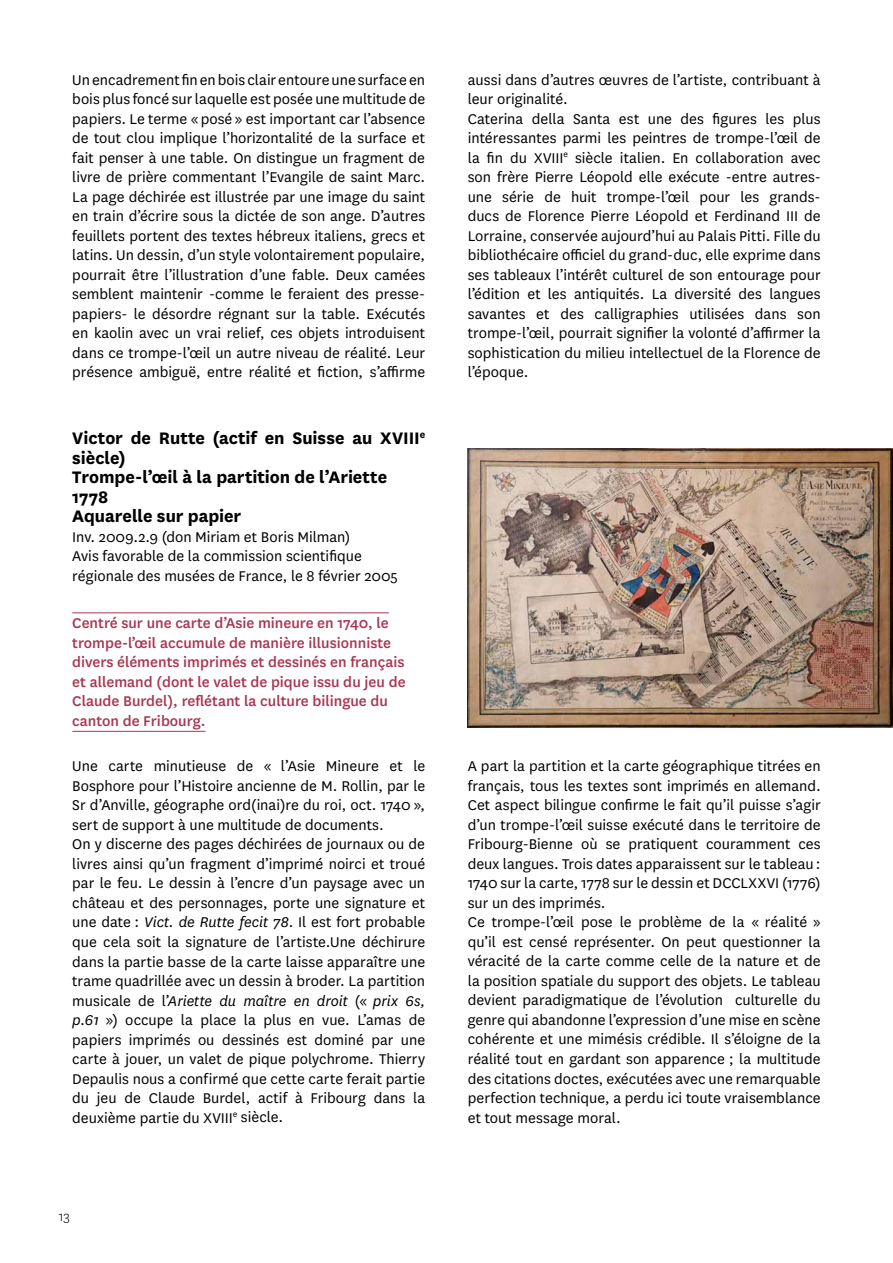
<style>
.page{position:relative;width:893px;height:1263px;background:#fff}
.page>*{position:absolute;margin:0;border:0;box-sizing:border-box;transform-origin:0 0}
.t1{font:700 19.5px/19.5px "National";letter-spacing:-.005em;color:#000}
.t2{font:16.5px/19.5px "National";color:#000}
.t3{font:500 16.5px/19.5px "National";color:#a93653}
.t4{font:300 15px "National";color:#000}
.s1{font-style:italic}
</style>
<div class="page">
<hr style="left:72px;top:612px;width:317px;height:1px;background:#a93653">
<hr style="left:72px;top:731px;width:133px;height:1px;background:#a93653">
<img style="left:468px;top:449px;width:425px;height:279px">
<p class="t2" style="left:72px;top:69px;width:354px;text-align:justify">Un encadrement fin en bois clair entoure une surface en bois plus foncé sur laquelle est posée une multitude de papiers. Le terme « posé » est important car l’absence de tout clou implique l’horizontalité de la surface et fait penser à une table. On distingue un fragment de livre de prière commentant l’Evangile de saint Marc.<br>La page déchirée est illustrée par une image du saint en train d’écrire sous la dictée de son ange. D’autres feuillets portent des textes hébreux italiens, grecs et latins. Un dessin, d’un style volontairement populaire, pourrait être l’illustration d’une fable. Deux camées semblent maintenir -comme le feraient des presse&shy;papiers- le désordre régnant sur la table. Exécutés en kaolin avec un vrai relief, ces objets introduisent dans ce trompe-l’œil un autre niveau de réalité. Leur présence ambiguë, entre réalité et fiction, s’affirme</p>
<p class="t2" style="left:468px;top:69px;width:354px">aussi dans d’autres œuvres de l’artiste, contribuant à leur originalité.<br>Caterina della Santa est une des figures les plus intéressantes parmi les peintres de trompe-l’œil de la fin du XVIII<sup>e</sup> siècle italien. En collaboration avec son frère Pierre Léopold elle exécute -entre autres&shy;une série de huit trompe-l’œil pour les grands&shy;ducs de Florence Pierre Léopold et Ferdinand III de Lorraine, conservée aujourd’hui au Palais Pitti. Fille du bibliothécaire officiel du grand-duc, elle exprime dans ses tableaux l’intérêt culturel de son entourage pour l’édition et les antiquités. La diversité des langues savantes et des calligraphies utilisées dans son trompe-l’œil, pourrait signifier la volonté d’affirmer la sophistication du milieu intellectuel de la Florence de l’époque.</p>
<p class="t1" style="left:72px;top:427px;width:354px">Victor de Rutte (actif en Suisse au XVIII<sup>e </sup>siècle)<br>Trompe-l’œil à la partition de l’Ariette<br>1778<br>Aquarelle sur papier</p>
<p class="t2" style="left:72px;top:526px;width:327px">Inv. 2009.2.9 (don Miriam et Boris Milman)<br>Avis favorable de la commission scientifique régionale des musées de France, le 8 février 2005</p>
<p class="t3" style="left:72px;top:612px;width:335px">Centré sur une carte d’Asie mineure en 1740, le trompe-l’œil accumule de manière illusionniste divers éléments imprimés et dessinés en français et allemand (dont le valet de pique issu du jeu de Claude Burdel), reflétant la culture bilingue du canton de Fribourg.</p>
<p class="t2" style="left:72px;top:756px;width:354px">Une carte minutieuse de « l’Asie Mineure et le Bosphore pour l’Histoire ancienne de M. Rollin, par le Sr d’Anville, géographe ord(inai)re du roi, oct. 1740 », sert de support à une multitude de documents.<br>On y discerne des pages déchirées de journaux ou de livres ainsi qu’un fragment d’imprimé noirci et troué par le feu. Le dessin à l’encre d’un paysage avec un château et des personnages, porte une signature et une date : <span class="s1">Vict. de Rutte fecit 78</span>. Il est fort probable que cela soit la signature de l’artiste.Une déchirure dans la partie basse de la carte laisse apparaître une trame quadrillée avec un dessin à broder. La partition musicale de l’<span class="s1">Ariette du maître en droit</span> (« <span class="s1">prix 6s, p.61</span> ») occupe la place la plus en vue. L’amas de papiers imprimés ou dessinés est dominé par une carte à jouer, un valet de pique polychrome. Thierry Depaulis nous a confirmé que cette carte ferait partie du jeu de Claude Burdel, actif à Fribourg dans la deuxième partie du XVIII<sup>e</sup> siècle.</p>
<p class="t2" style="left:468px;top:756px;width:354px">A part la partition et la carte géographique titrées en français, tous les textes sont imprimés en allemand.<br>Cet aspect bilingue confirme le fait qu’il puisse s’agir d’un trompe-l’œil suisse exécuté dans le territoire de Fribourg-Bienne où se pratiquent couramment ces deux langues. Trois dates apparaissent sur le tableau :<br>1740 sur la carte, 1778 sur le dessin et DCCLXXVI (1776) sur un des imprimés.<br>Ce trompe-l’œil pose le problème de la « réalité » qu’il est censé représenter. On peut questionner la véracité de la carte comme celle de la nature et de la position spatiale du support des objets. Le tableau devient paradigmatique de l’évolution culturelle du genre qui abandonne l’expression d’une mise en scène cohérente et une mimésis crédible. Il s’éloigne de la réalité tout en gardant son apparence ; la multitude des citations doctes, exécutées avec une remarquable perfection technique, a perdu ici toute vraisemblance et tout message moral.</p>
<p class="t4" style="left:59px;top:1207px;width:13px">13</p>
</div>
